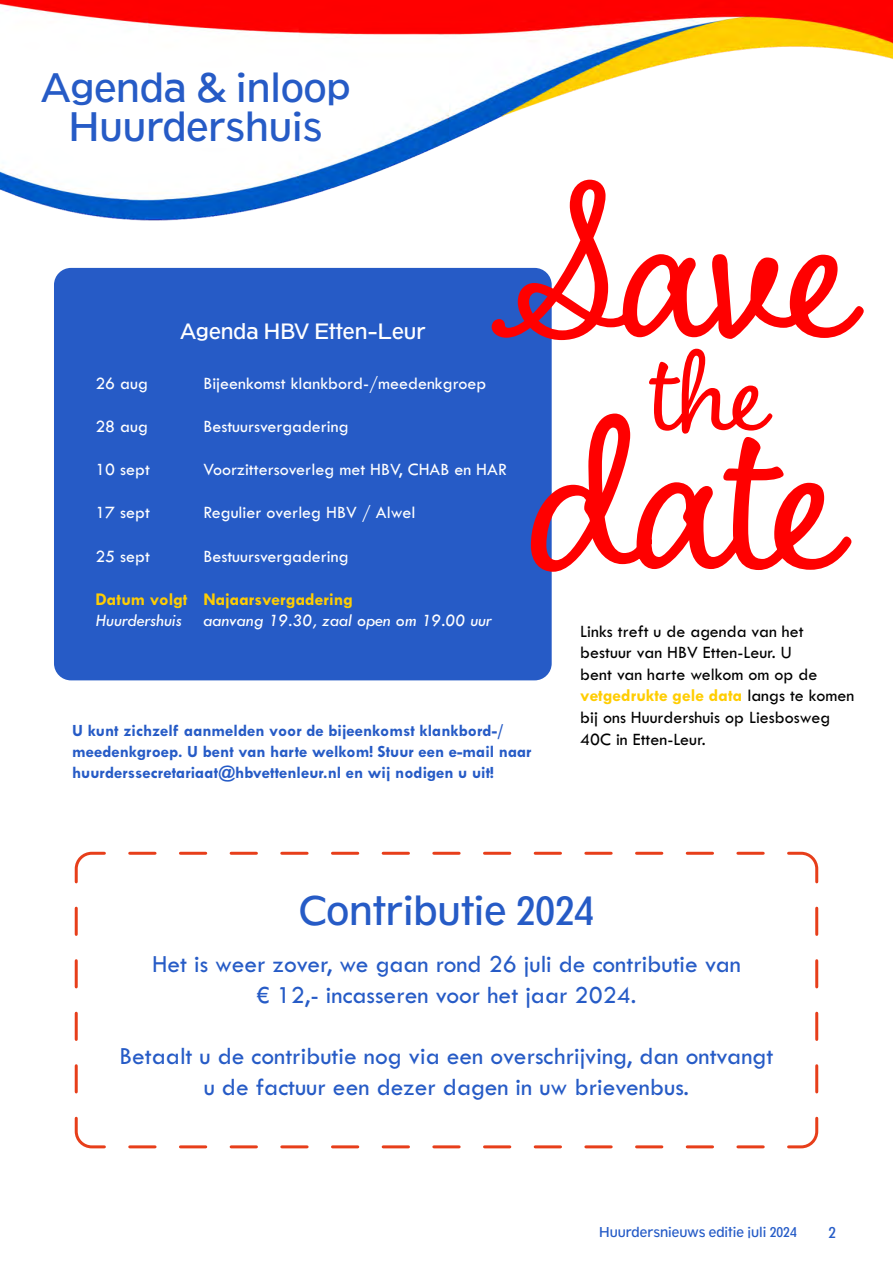
<style>
.page{position:relative;width:893px;height:1263px;background:#fff}
.page>*{position:absolute;margin:0;border:0;box-sizing:border-box;transform-origin:0 0}
.t1{font:39px/39px "Tw Cen Class MT Std";color:#265bc6;text-align:center}
.t2{font:25.5px/30.6px "Tw Cen MT Std";color:#265bc6;text-align:center}
.t3{font:21px "Tw Cen Class MT Std";color:#fff}
.t4{font:18px "Tw Cen MT Std";color:#fff}
.t5{font:18px/21.6px "Tw Cen MT Std";color:#000}
.t6{font:italic 18px "Tw Cen MT Std";color:#fff}
.t7{font:700 18px "Tw Cen MT Std";color:#ffcd02}
.t8{font:700 17.25px/21px "Tw Cen MT Std";color:#265bc6}
.t9{font:15px "Tw Cen Class MT Std";color:#265cc7}
.t10{font:13.5px "Tw Cen Class MT Std";color:#265cc7}
.s1{font-weight:700;color:#ffcd02}
</style>
<div class="page">
<img style="left:0;top:0;width:893px;height:221px">
<div style="left:54px;top:268px;width:498px;height:412px;background:#265bc6;border-radius:17px"></div>
<svg style="left:531px;top:414px;width:320px;height:158px"></svg>
<svg style="left:649px;top:349px;width:123px;height:85px"></svg>
<svg style="left:492px;top:180px;width:372px;height:160px"></svg>
<svg style="left:74px;top:851px;width:745px;height:298px"></svg>
<h1 class="t1" style="left:41px;top:66px;width:311px">Agenda &amp; inloop<br>Huurdershuis</h1>
<p class="t3" style="left:180px;top:318px;width:247px">Agenda HBV Etten-Leur</p>
<p class="t4" style="left:95px;top:373px;width:54px">26 aug</p>
<p class="t4" style="left:203px;top:373px;width:284px">Bijeenkomst klankbord-/meedenkgroep</p>
<p class="t4" style="left:95px;top:417px;width:54px">28 aug</p>
<p class="t4" style="left:203px;top:417px;width:147px">Bestuursvergadering</p>
<p class="t4" style="left:95px;top:460px;width:56px">10 sept</p>
<p class="t4" style="left:203px;top:460px;width:305px">Voorzittersoverleg met HBV, CHAB en HAR</p>
<p class="t4" style="left:95px;top:503px;width:56px">17 sept</p>
<p class="t4" style="left:203px;top:503px;width:213px">Regulier overleg HBV / Alwel</p>
<p class="t4" style="left:95px;top:546px;width:56px">25 sept</p>
<p class="t4" style="left:203px;top:546px;width:147px">Bestuursvergadering</p>
<p class="t7" style="left:95px;top:589px;width:259px">Datum volgt Najaarsvergadering</p>
<p class="t6" style="left:95px;top:611px;width:398px">Huurdershuis aanvang 19.30, zaal open om 19.00 uur</p>
<p class="t8" style="left:72px;top:720px;width:461px">U kunt zichzelf aanmelden voor de bijeenkomst klankbord-/ meedenkgroep. U bent van harte welkom! Stuur een e-mail naar huurderssecretariaat@hbvettenleur.nl en wij nodigen u uit!</p>
<p class="t5" style="left:580px;top:620px;width:276px">Links treft u de agenda van het bestuur van HBV Etten-Leur. U<br>bent van harte welkom om op de <span class="s1">vetgedrukte gele data</span> langs te komen bij ons Huurdershuis op Liesbosweg<br>40C in Etten-Leur.</p>
<h1 class="t1" style="left:299px;top:889px;width:297px">Contributie 2024</h1>
<p class="t2" style="left:152px;top:949px;width:590px">Het is weer zover, we gaan rond 26 juli de contributie van € 12,- incasseren voor het jaar 2024.</p>
<p class="t2" style="left:119px;top:1041px;width:656px">Betaalt u de contributie nog via een overschrijving, dan ontvangt u de factuur een dezer dagen in uw brievenbus.</p>
<p class="t10" style="left:599px;top:1223px;width:199px">Huurdersnieuws editie juli 2024</p>
<p class="t9" style="left:829px;top:1223px;width:9px">2</p>
</div>
